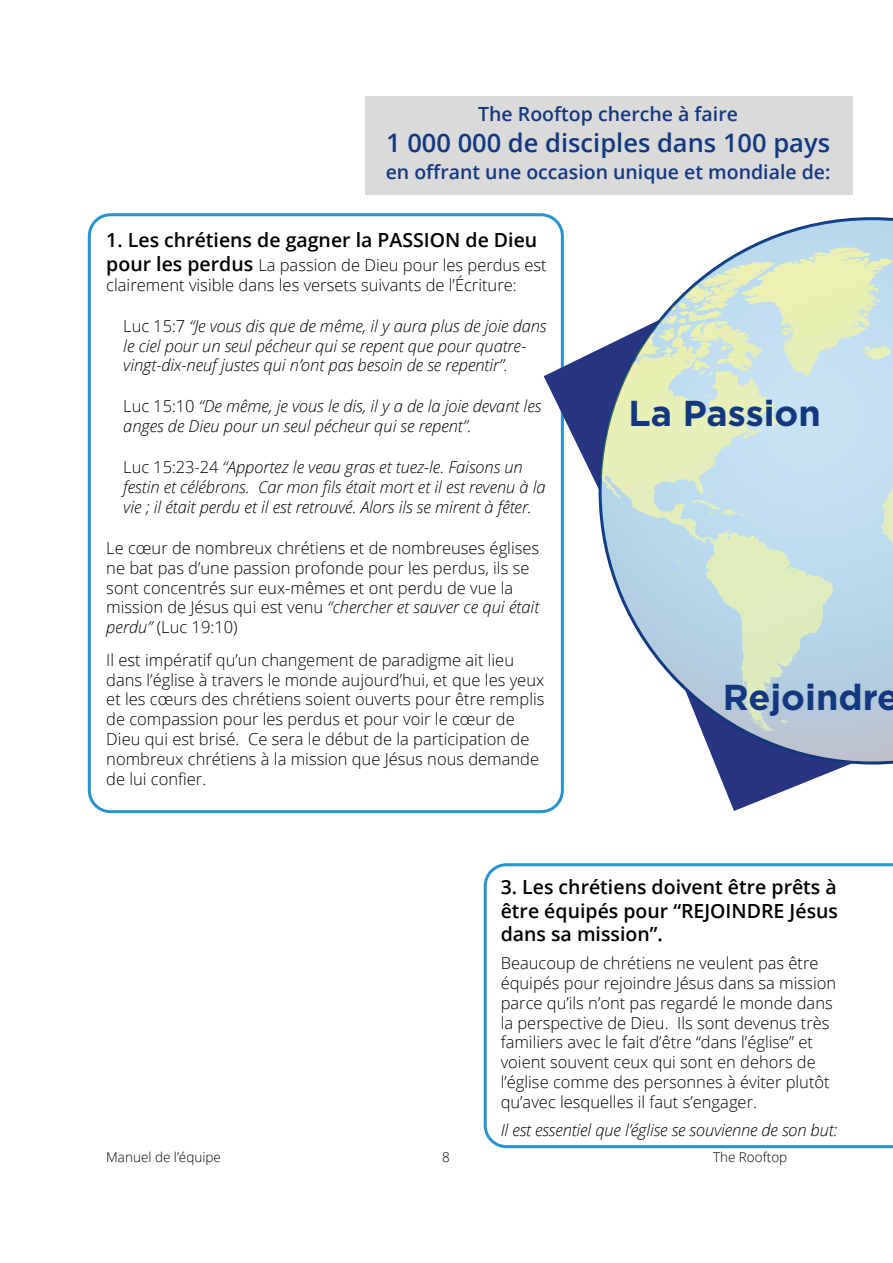
<style>
.page{position:relative;width:893px;height:1263px;background:#fff}
.page>*{position:absolute;margin:0;border:0;box-sizing:border-box;transform-origin:0 0}
.t1{font:700 36px "Gotham";color:#14387f}
.t2{font:600 25.5px "Open Sans";color:#14387f}
.t3{font:600 19.5px/23.4px "Open Sans";color:#000;text-align:justify}
.t4{font:600 19.5px "Open Sans";color:#14387f}
.t5{font:300 16.5px/19.8px "Open Sans";color:#000}
.t6{font:italic 300 16.5px/19.8px "Open Sans";letter-spacing:-.005em;color:#000}
.t7{font:300 13.5px "Open Sans";color:#000}
.s1{font-weight:600;font-size:19.5px}
.s2{font-style:normal}
.s3{font-style:italic}
</style>
<div class="page">
<div style="left:88px;top:213px;width:476px;height:600px;border:3px solid #2893d1;border-radius:21px"></div>
<svg style="left:544px;top:319px;width:55px;height:174px"></svg>
<svg style="left:715px;top:764px;width:135px;height:47px"></svg>
<svg style="left:600px;top:219px;width:293px;height:543px"></svg>
<svg style="left:741px;top:248px;width:101px;height:53px;background:#dde9c2"></svg>
<div style="left:366px;top:96px;width:487px;height:99px;background:#dadada"></div>
<svg style="left:484px;top:863px;width:409px;height:285px"></svg>
<p class="t4" style="left:478px;top:101px;width:261px">The Rooftop cherche à faire</p>
<h2 class="t2" style="left:386px;top:125px;width:445px">1 000 000 de disciples dans 100 pays</h2>
<p class="t4" style="left:386px;top:159px;width:446px">en offrant une occasion unique et mondiale de:</p>
<p class="t3" style="left:106px;top:228px;width:433px">1. Les chrétiens de gagner la PASSION de Dieu</p>
<p class="t5" style="left:106px;top:255px;width:442px"><span class="s1">pour les perdus</span> La passion de Dieu pour les perdus est clairement visible dans les versets suivants de l’Écriture:</p>
<p class="t6" style="left:123px;top:315px;width:425px"><span class="s2">Luc 15:7</span> “Je vous dis que de même, il y aura plus de joie dans le ciel pour un seul pécheur qui se repent que pour quatre&shy;vingt-dix-neuf justes qui n’ont pas besoin de se repentir”.</p>
<p class="t6" style="left:123px;top:396px;width:420px"><span class="s2">Luc 15:10</span> “De même, je vous le dis, il y a de la joie devant les anges de Dieu pour un seul pécheur qui se repent”.</p>
<p class="t6" style="left:123px;top:457px;width:424px"><span class="s2">Luc 15:23-24</span> “Apportez le veau gras et tuez-le. Faisons un festin et célébrons. Car mon fils était mort et il est revenu à la vie ; il était perdu et il est retrouvé. Alors ils se mirent à fêter.</p>
<p class="t5" style="left:106px;top:538px;width:435px">Le cœur de nombreux chrétiens et de nombreuses églises ne bat pas d’une passion profonde pour les perdus, ils se sont concentrés sur eux-mêmes et ont perdu de vue la mission de Jésus qui est venu <span class="s3">“chercher et sauver ce qui était perdu”</span> (Luc 19:10)</p>
<p class="t5" style="left:106px;top:649px;width:440px">Il est impératif qu’un changement de paradigme ait lieu dans l’église à travers le monde aujourd’hui, et que les yeux et les cœurs des chrétiens soient ouverts pour être remplis de compassion pour les perdus et pour voir le cœur de Dieu qui est brisé. Ce sera le début de la participation de nombreux chrétiens à la mission que Jésus nous demande de lui confier.</p>
<h1 class="t1" style="left:629px;top:392px;width:194px">La Passion</h1>
<h1 class="t1" style="left:723px;top:676px;width:178px">Rejoindre</h1>
<p class="t3" style="left:501px;top:875px;width:339px">3. Les chrétiens doivent être prêts à être équipés pour “REJOINDRE Jésus dans sa mission”.</p>
<p class="t5" style="left:501px;top:953px;width:337px">Beaucoup de chrétiens ne veulent pas être équipés pour rejoindre Jésus dans sa mission parce qu’ils n’ont pas regardé le monde dans la perspective de Dieu. Ils sont devenus très familiers avec le fait d’être “dans l’église” et voient souvent ceux qui sont en dehors de l’église comme des personnes à éviter plutôt qu’avec lesquelles il faut s’engager.</p>
<p class="t6" style="left:501px;top:1120px;width:338px">Il est essentiel que l’église se souvienne de son but:</p>
<p class="t7" style="left:106px;top:1148px;width:116px">Manuel de l’équipe</p>
<p class="t7" style="left:442px;top:1148px;width:9px">8</p>
<p class="t7" style="left:713px;top:1148px;width:76px">The Rooftop</p>
</div>
